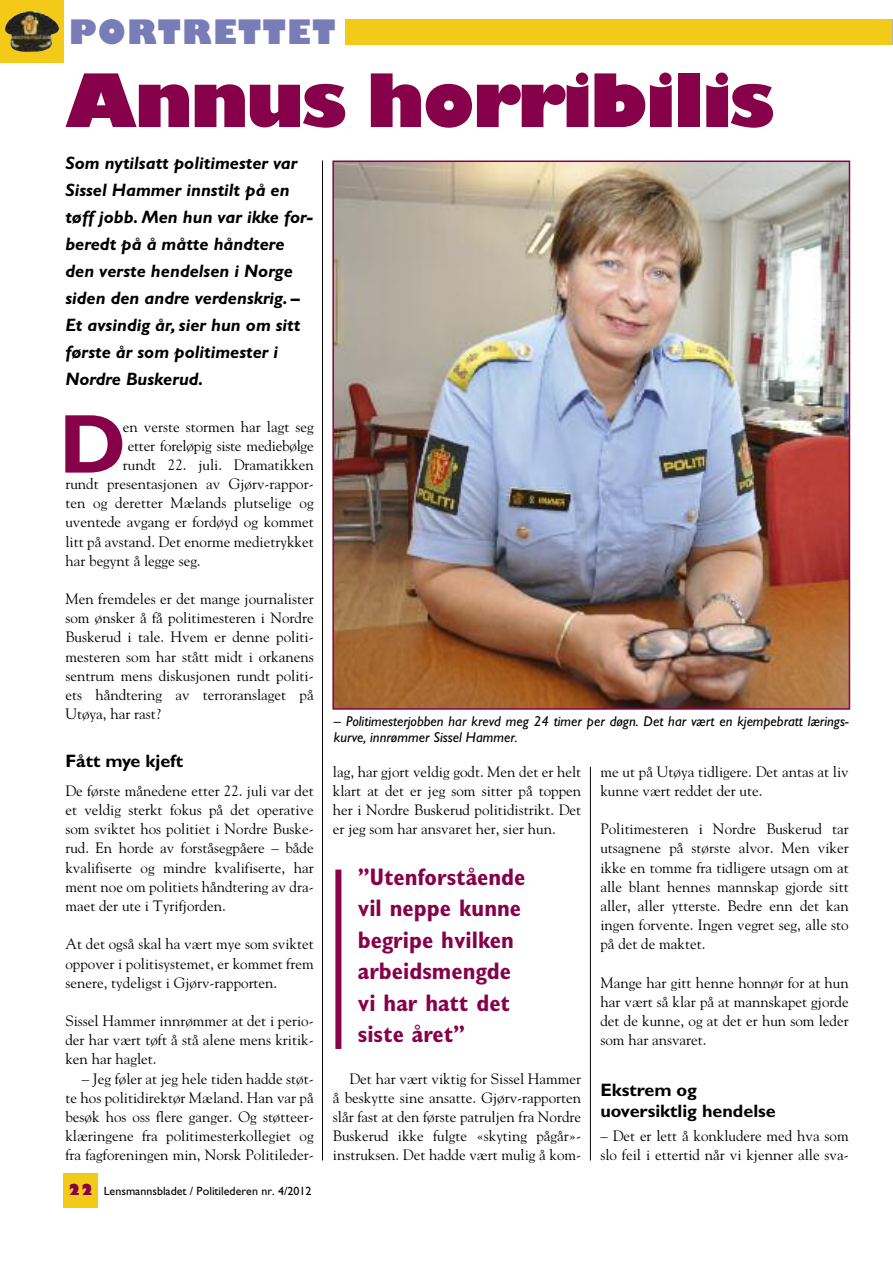
<style>
.page{position:relative;width:893px;height:1263px;background:#fff}
.page>*{position:absolute;margin:0;border:0;box-sizing:border-box;transform-origin:0 0}
.t1{font:700 84px "Gill Sans";color:#87004a}
.t2{font:800 72px "Gill Sans";letter-spacing:-.025em;color:#87004a}
.t3{font:800 33px "Gill Sans";letter-spacing:.045em;color:#787db8}
.t4{font:700 condensed 24px/31.5px "Gill Sans";color:#87004a}
.t5{font:italic 700 18px/27px "Gill Sans";color:#000}
.t6{font:700 18px/21px "Gill Sans";color:#000}
.t7{font:15px/19.2px "Goudy";color:#000;text-align:justify}
.t8{font:italic 14.4px/16px "Gill Sans";color:#000}
.t9{font:12px "Gill Sans";color:#000}
.s1{font-weight:800;font-size:15px;color:#87004a}
</style>
<div class="page">
<div style="left:64px;top:1173px;width:34px;height:34px;background:#f2ca17"></div>
<div style="left:0;top:0;width:64px;height:63px;background:#f2ca17"></div>
<img style="left:5px;top:11px;width:54px;height:41px">
<div style="left:345px;top:19px;width:548px;height:25px;background:#f2ca17"></div>
<svg style="left:892px;top:19px;width:1px;height:25px"></svg>
<img style="left:335px;top:164px;width:512px;height:543px">
<div style="left:332px;top:161px;width:518px;height:549px;border:2px solid #87004a"></div>
<hr style="left:322px;top:160px;width:1px;height:1000px;background:#000">
<hr style="left:590px;top:767px;width:1px;height:393px;background:#000">
<div style="left:335px;top:869px;width:6px;height:180px;background:#87004a"></div>
<h3 class="t3" style="left:69px;top:20px;width:268px">PORTRETTET</h3>
<h2 class="t2" style="left:65px;top:73px;width:711px">Annus horribilis</h2>
<p class="t5" style="left:65px;top:151px;width:248px">Som nytilsatt politimester var<br>Sissel Hammer innstilt på en tøff jobb. Men hun var ikke for&shy;beredt på å måtte håndtere den verste hendelsen i Norge siden den andre verdenskrig. –<br>Et avsindig år, sier hun om sitt første år som politimester i<br>Nordre Buskerud.</p>
<p class="t7" style="left:123px;top:417px;width:192px">en verste stormen har lagt seg</p>
<p class="t7" style="left:128px;top:436px;width:187px">etter foreløpig siste mediebølge</p>
<p class="t7" style="left:123px;top:455px;width:192px">rundt 22. juli. Dramatikken</p>
<p class="t7" style="left:65px;top:474px;width:250px">rundt presentasjonen av Gjørv-rappor-</p>
<p class="t7" style="left:65px;top:493px;width:250px">ten og deretter Mælands plutselige og</p>
<p class="t7" style="left:65px;top:513px;width:250px">uventede avgang er fordøyd og kommet</p>
<p class="t7" style="left:65px;top:532px;width:250px">litt på avstand. Det enorme medietrykket</p>
<p class="t7" style="left:65px;top:551px;width:137px">har begynt å legge seg.</p>
<p class="t7" style="left:65px;top:589px;width:250px">Men fremdeles er det mange journalister som ønsker å få politimesteren i Nordre Buskerud i tale. Hvem er denne politi&shy;mesteren som har stått midt i orkanens sentrum mens diskusjonen rundt politi&shy;ets håndtering av terroranslaget på Utøya, har rast?</p>
<p class="t6" style="left:65px;top:752px;width:119px">Fått mye kjeft</p>
<p class="t7" style="left:65px;top:781px;width:250px">De første månedene etter 22. juli var det et veldig sterkt fokus på det operative som sviktet hos politiet i Nordre Buske&shy;rud. En horde av forståsegpåere – både kvalifiserte og mindre kvalifiserte, har ment noe om politiets håndtering av dra&shy;maet der ute i Tyrifjorden.</p>
<p class="t7" style="left:65px;top:934px;width:250px">At det også skal ha vært mye som sviktet oppover i politisystemet, er kommet frem senere, tydeligst i Gjørv-rapporten.</p>
<p class="t7" style="left:65px;top:1011px;width:250px">Sissel Hammer innrømmer at det i perio&shy;der har vært tøft å stå alene mens kritik&shy;ken har haglet.</p>
<p class="t7" style="left:65px;top:1069px;width:250px;text-indent:17px">– Jeg føler at jeg hele tiden hadde støt&shy;te hos politidirektør Mæland. Han var på besøk hos oss flere ganger. Og støtteer&shy;klæringene fra politimesterkollegiet og fra fagforeningen min, Norsk Politileder-</p>
<h1 class="t1" style="left:59px;top:412px;width:69px">D</h1>
<p class="t9" style="left:68px;top:1186px;width:245px"><span class="s1">22</span> Lensmannsbladet / Politilederen nr. 4/2012</p>
<p class="t8" style="left:334px;top:714px;width:516px">– Politimesterjobben har krevd meg 24 timer per døgn. Det har vært en kjempebratt lærings&shy;kurve, innrømmer Sissel Hammer.</p>
<p class="t7" style="left:333px;top:762px;width:250px">lag, har gjort veldig godt. Men det er helt klart at det er jeg som sitter på toppen her i Nordre Buskerud politidistrikt. Det er jeg som har ansvaret her, sier hun.</p>
<h3 class="t4" style="left:358px;top:863px;width:169px">”Utenforstående vil neppe kunne begripe hvilken arbeidsmengde vi har hatt det siste året”</h3>
<p class="t7" style="left:333px;top:1069px;width:250px;text-indent:16px">Det har vært viktig for Sissel Hammer å beskytte sine ansatte. Gjørv-rapporten slår fast at den første patruljen fra Nordre Buskerud ikke fulgte «skyting pågår»- instruksen. Det hadde vært mulig å kom-</p>
<p class="t7" style="left:600px;top:762px;width:250px">me ut på Utøya tidligere. Det antas at liv kunne vært reddet der ute.</p>
<p class="t7" style="left:600px;top:819px;width:250px">Politimesteren i Nordre Buskerud tar utsagnene på største alvor. Men viker ikke en tomme fra tidligere utsagn om at alle blant hennes mannskap gjorde sitt aller, aller ytterste. Bedre enn det kan ingen forvente. Ingen vegret seg, alle sto på det de maktet.</p>
<p class="t7" style="left:600px;top:973px;width:250px">Mange har gitt henne honnør for at hun har vært så klar på at mannskapet gjorde det de kunne, og at det er hun som leder som har ansvaret.</p>
<p class="t6" style="left:600px;top:1081px;width:177px">Ekstrem og uoversiktlig hendelse</p>
<p class="t7" style="left:600px;top:1126px;width:250px">– Det er lett å konkludere med hva som slo feil i ettertid når vi kjenner alle sva-</p>
</div>
